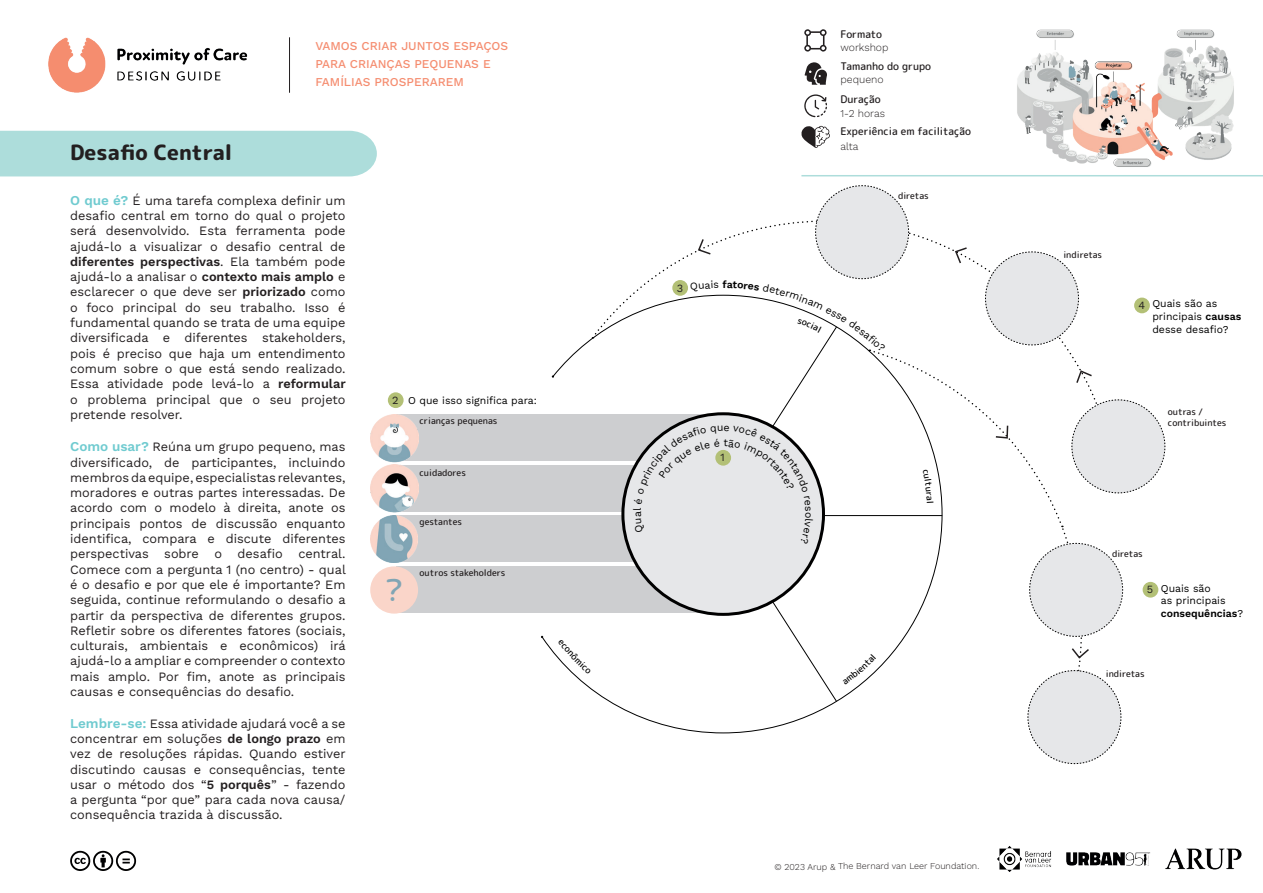
<style>
.page{position:relative;width:1263px;height:893px;background:#fff}
.page>*{position:absolute;margin:0;border:0;box-sizing:border-box;transform-origin:0 0}
.t1{font:500 30px "Rounded Mplus 1 c";color:#81a5b4}
.t2{font:800 21px "Rounded Mplus 1 c";color:#231f20}
.t3{font:12.75px/15.3px "Work Sans";color:#231f20;text-align:justify}
.t4{font:500 12px/18px "Work Sans";color:#f58d70}
.t5{font:10.95px "Work Sans";color:#231f20}
.t6{font:10.5px/12.6px "Work Sans";color:#000}
.t7{font:500 10.5px "Rounded Mplus 1 c";color:#231f20}
.t8{font:300 10.5px "Work Sans";color:#231f20}
.t9{font:600 10.5px "Work Sans";color:#000}
.t10{font:500 9px/10.8px "Rounded Mplus 1 c";color:#231f20}
.t11{font:300 9px "Work Sans";letter-spacing:-.005em;color:#231f20}
.s1{font-weight:600;font-size:13.5px;color:#70cbd0}
.s2{font-weight:600}
</style>
<div class="page">
<div style="left:0;top:131px;width:377px;height:45px;background:#addddb"></div>
<img style="left:48px;top:37px;width:200px;height:56px">
<svg style="left:804px;top:94px;width:23px;height:23px"></svg>
<svg style="left:805px;top:62px;width:22px;height:23px"></svg>
<svg style="left:801px;top:126px;width:29px;height:22px"></svg>
<svg style="left:804px;top:29px;width:22px;height:23px"></svg>
<hr style="left:289px;top:37px;width:1px;height:56px;background:#231f20">
<hr style="left:801px;top:175px;width:462px;height:1px;background:#addddb">
<svg style="left:70px;top:851px;width:66px;height:20px"></svg>
<img style="left:997px;top:846px;width:245px;height:26px">
<div style="left:396px;top:414px;width:327px;height:47px;background:#cdced0"></div>
<div style="left:396px;top:465px;width:327px;height:47px;background:#cdced0"></div>
<div style="left:396px;top:515px;width:327px;height:47px;background:#cdced0"></div>
<div style="left:396px;top:566px;width:327px;height:47px;background:#cdced0"></div>
<img style="left:370px;top:465px;width:49px;height:48px">
<img style="left:370px;top:414px;width:49px;height:49px">
<img style="left:370px;top:515px;width:47px;height:47px">
<div style="left:370px;top:566px;width:48px;height:48px;background:#fad5c9;border-radius:50%"></div>
<div style="left:388px;top:392px;width:16px;height:16px;background:#b3c076;border-radius:50%"></div>
<img style="left:1017px;top:29px;width:217px;height:138px">
<svg style="left:552px;top:185px;width:613px;height:579px"></svg>
<h2 class="t2" style="left:70px;top:138px;width:164px">Desafio Central</h2>
<p class="t4" style="left:315px;top:37px;width:194px">VAMOS CRIAR JUNTOS ESPAÇOS<br>PARA CRIANÇAS PEQUENAS E<br>FAMÍLIAS PROSPERAREM</p>
<p class="t3" style="left:70px;top:192px;width:277px"><span class="s1">O que é?</span> É uma tarefa complexa definir um desafio central em torno do qual o projeto será desenvolvido. Esta ferramenta pode ajudá-lo a visualizar o desafio central de <span class="s2">diferentes perspectivas</span>. Ela também pode ajudá-lo a analisar o <span class="s2">contexto mais amplo</span> e esclarecer o que deve ser <span class="s2">priorizado</span> como o foco principal do seu trabalho. Isso é fundamental quando se trata de uma equipe diversificada e diferentes stakeholders, pois é preciso que haja um entendimento comum sobre o que está sendo realizado.<br>Essa atividade pode levá-lo a <span class="s2">reformular </span>o problema principal que o seu projeto pretende resolver.</p>
<p class="t3" style="left:70px;top:439px;width:277px"><span class="s1">Como usar?</span> Reúna um grupo pequeno, mas diversificado, de participantes, incluindo membros da equipe, especialistas relevantes, moradores e outras partes interessadas. De acordo com o modelo à direita, anote os principais pontos de discussão enquanto identifica, compara e discute diferentes perspectivas sobre o desafio central.<br>Comece com a pergunta 1 (no centro) - qual é o desafio e por que ele é importante? Em seguida, continue reformulando o desafio a partir da perspectiva de diferentes grupos.<br>Refletir sobre os diferentes fatores (sociais, culturais, ambientais e econômicos) irá ajudá-lo a ampliar e compreender o contexto mais amplo. Por fim, anote as principais causas e consequências do desafio.</p>
<p class="t3" style="left:70px;top:715px;width:277px"><span class="s1">Lembre-se:</span> Essa atividade ajudará você a se concentrar em soluções <span class="s2">de longo prazo</span> em vez de resoluções rápidas. Quando estiver discutindo causas e consequências, tente usar o método dos “<span class="s2">5 porquês</span>” - fazendo a pergunta “por que” para cada nova causa/ consequência trazida à discussão.</p>
<p class="t5" style="left:392px;top:392px;width:8px">2</p>
<p class="t6" style="left:408px;top:393px;width:130px">O que isso significa para:</p>
<p class="t10" style="left:419px;top:416px;width:79px">crianças pequenas</p>
<p class="t10" style="left:419px;top:467px;width:48px">cuidadores</p>
<p class="t10" style="left:419px;top:516px;width:44px">gestantes</p>
<p class="t10" style="left:419px;top:567px;width:87px">outros stakeholders</p>
<h1 class="t1" style="left:384px;top:569px;width:20px">?</h1>
<p class="t5" style="left:677px;top:279px;width:8px">3</p>
<p class="t9" style="left:723px;top:276px;width:6px">f</p>
<p class="t5" style="left:720px;top:449px;width:6px">1</p>
<p class="t7" style="left:840px;top:27px;width:43px">Formato</p>
<p class="t8" style="left:840px;top:40px;width:49px">workshop</p>
<p class="t8" style="left:840px;top:72px;width:45px">pequeno</p>
<p class="t8" style="left:840px;top:105px;width:46px">1-2 horas</p>
<p class="t8" style="left:840px;top:139px;width:20px">alta</p>
<p class="t7" style="left:840px;top:59px;width:92px">Tamanho do grupo</p>
<p class="t7" style="left:840px;top:92px;width:42px">Duração</p>
<p class="t7" style="left:840px;top:124px;width:132px">Experiência em facilitação</p>
<p class="t10" style="left:898px;top:190px;width:32px">diretas</p>
<p class="t11" style="left:774px;top:859px;width:206px">© 2023 Arup &amp; The Bernard van Leer Foundation.</p>
<p class="t10" style="left:1063px;top:250px;width:40px">indiretas</p>
<p class="t5" style="left:1138px;top:297px;width:8px">4</p>
<p class="t6" style="left:1152px;top:297px;width:90px">Quais são as principais <span class="s2">causas </span>desse desafio?</p>
<p class="t10" style="left:1168px;top:406px;width:60px">outras / contribuintes</p>
<p class="t10" style="left:1112px;top:548px;width:32px">diretas</p>
<p class="t5" style="left:1147px;top:581px;width:8px">5</p>
<p class="t6" style="left:1161px;top:581px;width:84px">Quais são<br>as principais <span class="s2">consequências</span>?</p>
<p class="t10" style="left:1106px;top:668px;width:40px">indiretas</p>
</div>
